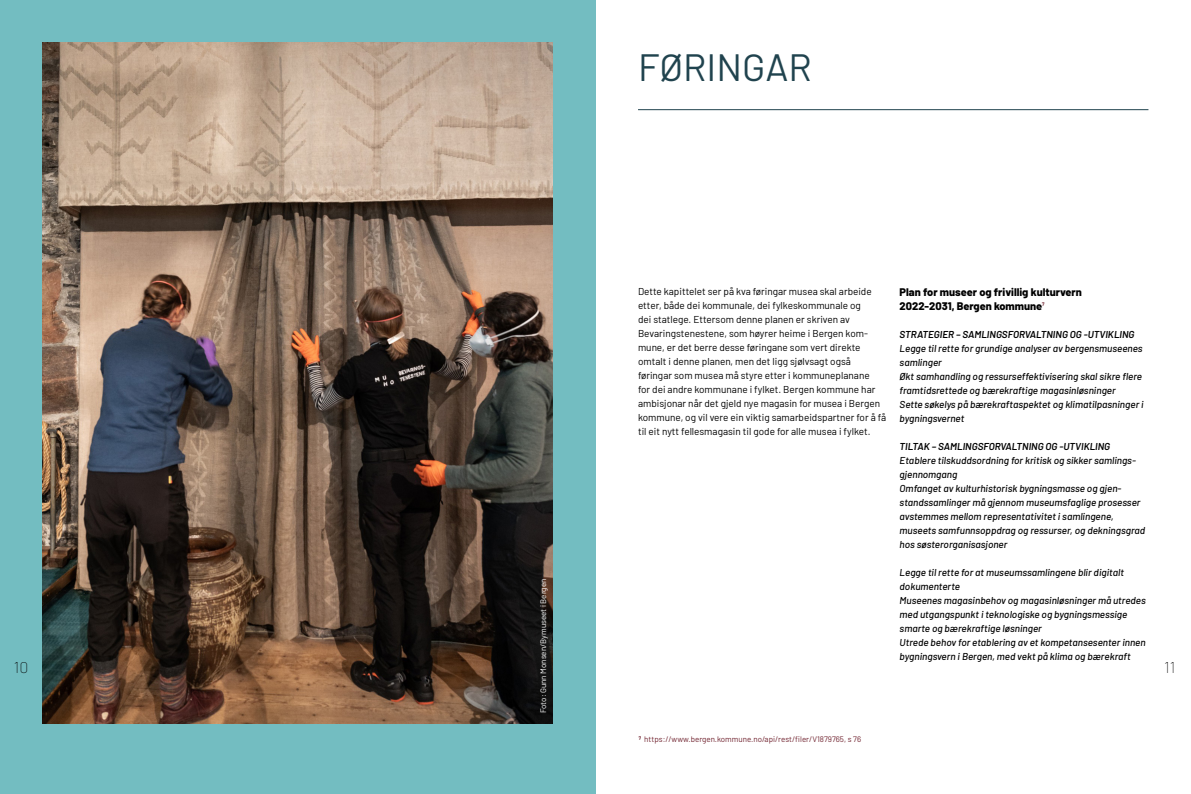
<style>
.page{position:relative;width:1191px;height:794px;background:#fff}
.page>*{position:absolute;margin:0;border:0;box-sizing:border-box;transform-origin:0 0}
.t1{font:38px "Barlow";color:#20434e}
.t2{font:100 16px "Barlow";color:#000}
.t3{font:800 11px/14px "Barlow";color:#000}
.t4{font:italic 500 10px/14px "Barlow";color:#000}
.t5{font:10px/14px "Barlow";color:#000}
.t6{font:italic 600 10px "Barlow";color:#000}
.t7{font:8px "Barlow";color:#712430}
.t8{font:8px "Barlow";color:#fff}
.s1{font-weight:700}
</style>
<div class="page">
<div style="left:0;top:0;width:595px;height:794px;background:#73bdc1"></div>
<hr style="left:638px;top:109px;width:510px;height:1px;background:#20434e">
<img style="left:43px;top:43px;width:510px;height:680px">
<h1 class="t1" style="left:638px;top:39px;width:175px">FØRINGAR</h1>
<p class="t5" style="left:638px;top:283px;width:250px">Dette kapittelet ser på kva føringar musea skal arbeide etter, både dei kommunale, dei fylkeskommunale og<br>dei statlege. Ettersom denne planen er skriven av Bevaringstenestene, som høyrer heime i Bergen kom&shy;mune, er det berre desse føringane som vert direkte omtalt i denne planen, men det ligg sjølvsagt også føringar som musea må styre etter i kommuneplanane<br>for dei andre kommunane i fylket. Bergen kommune har ambisjonar når det gjeld nye magasin for musea i Bergen kommune, og vil vere ein viktig samarbeidspartner for å få til eit nytt fellesmagasin til gode for alle musea i fylket.</p>
<p class="t3" style="left:899px;top:284px;width:184px">Plan for museer og frivillig kulturvern<br>2022-2031, Bergen kommune<sup>7</sup></p>
<p class="t6" style="left:899px;top:326px;width:236px">STRATEGIER – SAMLINGSFORVALTNING OG -UTVIKLING</p>
<p class="t4" style="left:899px;top:340px;width:246px">Legge til rette for grundige analyser av bergensmuseenes samlinger<br>Økt samhandling og ressurseffektivisering skal sikre flere framtidsrettede og bærekraftige magasinløsninger<br>Sette søkelys på bærekraftaspektet og klimatilpasninger i bygningsvernet</p>
<p class="t6" style="left:899px;top:438px;width:212px">TILTAK – SAMLINGSFORVALTNING OG -UTVIKLING</p>
<p class="t4" style="left:899px;top:452px;width:247px">Etablere tilskuddsordning for kritisk og sikker samlings&shy;gjennomgang<br>Omfanget av kulturhistorisk bygningsmasse og gjen&shy;standssamlinger må gjennom museumsfaglige prosesser avstemmes mellom representativitet i samlingene, museets samfunnsoppdrag og ressurser, og dekningsgrad hos søsterorganisasjoner</p>
<p class="t4" style="left:899px;top:564px;width:248px">Legge til rette for at museumssamlingene blir digitalt dokumenterte<br>Museenes magasinbehov og magasinløsninger må utredes med utgangspunkt i teknologiske og bygningsmessige smarte og bærekraftige løsninger<br>Utrede behov for etablering av et kompetansesenter innen bygningsvern i Bergen, med vekt på klima og bærekraft</p>
<p class="t8" style="left:537px;top:713px;width:136px;rotate:-90deg">Foto: Gunn Monsen/Bymuseet i Bergen</p>
<h2 class="t2" style="left:14px;top:655px;width:16px">10</h2>
<h2 class="t2" style="left:1164px;top:655px;width:13px">11</h2>
<p class="t7" style="left:639px;top:734px;width:224px"><span class="s1">7</span> https://www.bergen.kommune.no/api/rest/filer/V1879765, s 76</p>
</div>
